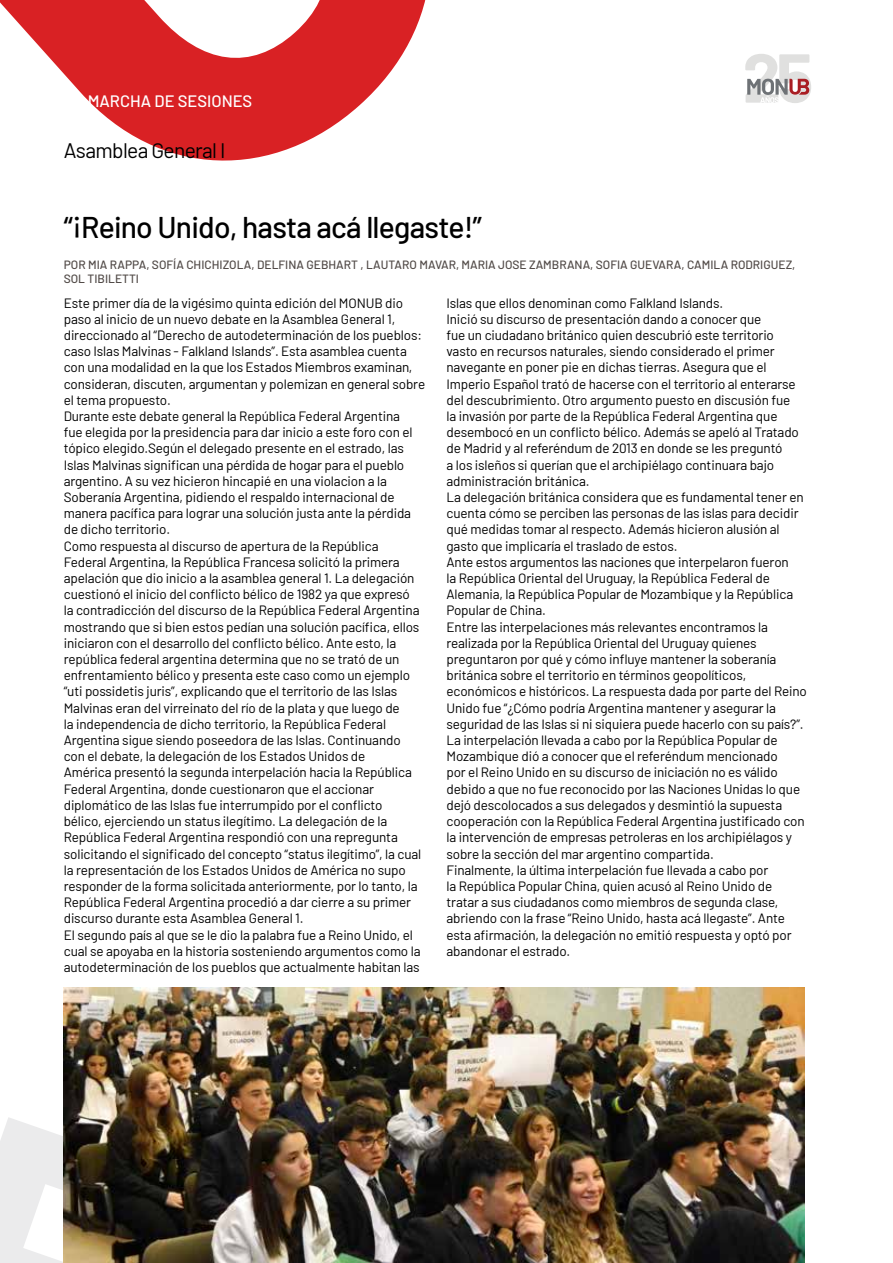
<style>
.page{position:relative;width:893px;height:1263px;background:#fff}
.page>*{position:absolute;margin:0;border:0;box-sizing:border-box;transform-origin:0 0}
.t1{font:500 30px "Barlow";letter-spacing:-.025em;color:#000}
.t2{font:21px "Barlow";letter-spacing:-.03em;color:#000}
.t3{font:500 16.5px "Barlow";color:#fff}
.t4{font:13.5px/16.2px "Barlow";letter-spacing:-.01em;color:#000}
.t5{font:500 12px/14.4px "Barlow";color:#524b48}
</style>
<div class="page">
<svg style="left:0;top:1089px;width:64px;height:174px"></svg>
<svg style="left:745px;top:54px;width:66px;height:49px"></svg>
<svg style="left:0;top:0;width:426px;height:161px;fill:#d92124"></svg>
<img style="left:64px;top:988px;width:741px;height:275px">
<p class="t3" style="left:88px;top:89px;width:166px">MARCHA DE SESIONES</p>
<h2 class="t2" style="left:64px;top:135px;width:163px">Asamblea General I</h2>
<h1 class="t1" style="left:64px;top:206px;width:419px">“¡Reino Unido, hasta acá llegaste!”</h1>
<p class="t5" style="left:64px;top:256px;width:733px">POR MIA RAPPA, SOFÍA CHICHIZOLA, DELFINA GEBHART , LAUTARO MAVAR, MARIA JOSE ZAMBRANA, SOFIA GUEVARA, CAMILA RODRIGUEZ,<br>SOL TIBILETTI</p>
<p class="t4" style="left:64px;top:294px;width:363px">Este primer día de la vigésimo quinta edición del MONUB dio paso al inicio de un nuevo debate en la Asamblea General 1, direccionado al “Derecho de autodeterminación de los pueblos: caso Islas Malvinas - Falkland Islands”. Esta asamblea cuenta con una modalidad en la que los Estados Miembros examinan, consideran, discuten, argumentan y polemizan en general sobre el tema propuesto.<br>Durante este debate general la República Federal Argentina<br>fue elegida por la presidencia para dar inicio a este foro con el tópico elegido.Según el delegado presente en el estrado, las Islas Malvinas significan una pérdida de hogar para el pueblo argentino. A su vez hicieron hincapié en una violacion a la Soberanía Argentina, pidiendo el respaldo internacional de manera pacífica para lograr una solución justa ante la pérdida de dicho territorio.<br>Como respuesta al discurso de apertura de la República<br>Federal Argentina, la República Francesa solicitó la primera apelación que dio inicio a la asamblea general 1. La delegación cuestionó el inicio del conflicto bélico de 1982 ya que expresó<br>la contradicción del discurso de la República Federal Argentina mostrando que si bien estos pedían una solución pacífica, ellos iniciaron con el desarrollo del conflicto bélico. Ante esto, la república federal argentina determina que no se trató de un enfrentamiento bélico y presenta este caso como un ejemplo “uti possidetis juris”, explicando que el territorio de las Islas Malvinas eran del virreinato del río de la plata y que luego de<br>la independencia de dicho territorio, la República Federal Argentina sigue siendo poseedora de las Islas. Continuando con el debate, la delegación de los Estados Unidos de<br>América presentó la segunda interpelación hacia la República Federal Argentina, donde cuestionaron que el accionar diplomático de las Islas fue interrumpido por el conflicto<br>bélico, ejerciendo un status ilegítimo. La delegación de la República Federal Argentina respondió con una repregunta solicitando el significado del concepto “status ilegítimo”, la cual la representación de los Estados Unidos de América no supo responder de la forma solicitada anteriormente, por lo tanto, la República Federal Argentina procedió a dar cierre a su primer discurso durante esta Asamblea General 1.<br>El segundo país al que se le dio la palabra fue a Reino Unido, el cual se apoyaba en la historia sosteniendo argumentos como la autodeterminación de los pueblos que actualmente habitan las</p>
<p class="t4" style="left:446px;top:294px;width:362px">Islas que ellos denominan como Falkland Islands.<br>Inició su discurso de presentación dando a conocer que<br>fue un ciudadano británico quien descubrió este territorio vasto en recursos naturales, siendo considerado el primer navegante en poner pie en dichas tierras. Asegura que el Imperio Español trató de hacerse con el territorio al enterarse del descubrimiento. Otro argumento puesto en discusión fue<br>la invasión por parte de la República Federal Argentina que desembocó en un conflicto bélico. Además se apeló al Tratado de Madrid y al referéndum de 2013 en donde se les preguntó<br>a los isleños si querían que el archipiélago continuara bajo administración británica.<br>La delegación británica considera que es fundamental tener en cuenta cómo se perciben las personas de las islas para decidir qué medidas tomar al respecto. Además hicieron alusión al gasto que implicaría el traslado de estos.<br>Ante estos argumentos las naciones que interpelaron fueron<br>la República Oriental del Uruguay, la República Federal de Alemania, la República Popular de Mozambique y la República Popular de China.<br>Entre las interpelaciones más relevantes encontramos la realizada por la República Oriental del Uruguay quienes preguntaron por qué y cómo influye mantener la soberanía británica sobre el territorio en términos geopolíticos, económicos e históricos. La respuesta dada por parte del Reino Unido fue “¿Cómo podría Argentina mantener y asegurar la seguridad de las Islas si ni siquiera puede hacerlo con su país?”.<br>La interpelación llevada a cabo por la República Popular de Mozambique dió a conocer que el referéndum mencionado<br>por el Reino Unido en su discurso de iniciación no es válido debido a que no fue reconocido por las Naciones Unidas lo que dejó descolocados a sus delegados y desmintió la supuesta cooperación con la República Federal Argentina justificado con la intervención de empresas petroleras en los archipiélagos y sobre la sección del mar argentino compartida.<br>Finalmente, la última interpelación fue llevada a cabo por<br>la República Popular China, quien acusó al Reino Unido de tratar a sus ciudadanos como miembros de segunda clase, abriendo con la frase “Reino Unido, hasta acá llegaste”. Ante esta afirmación, la delegación no emitió respuesta y optó por abandonar el estrado.</p>
</div>
